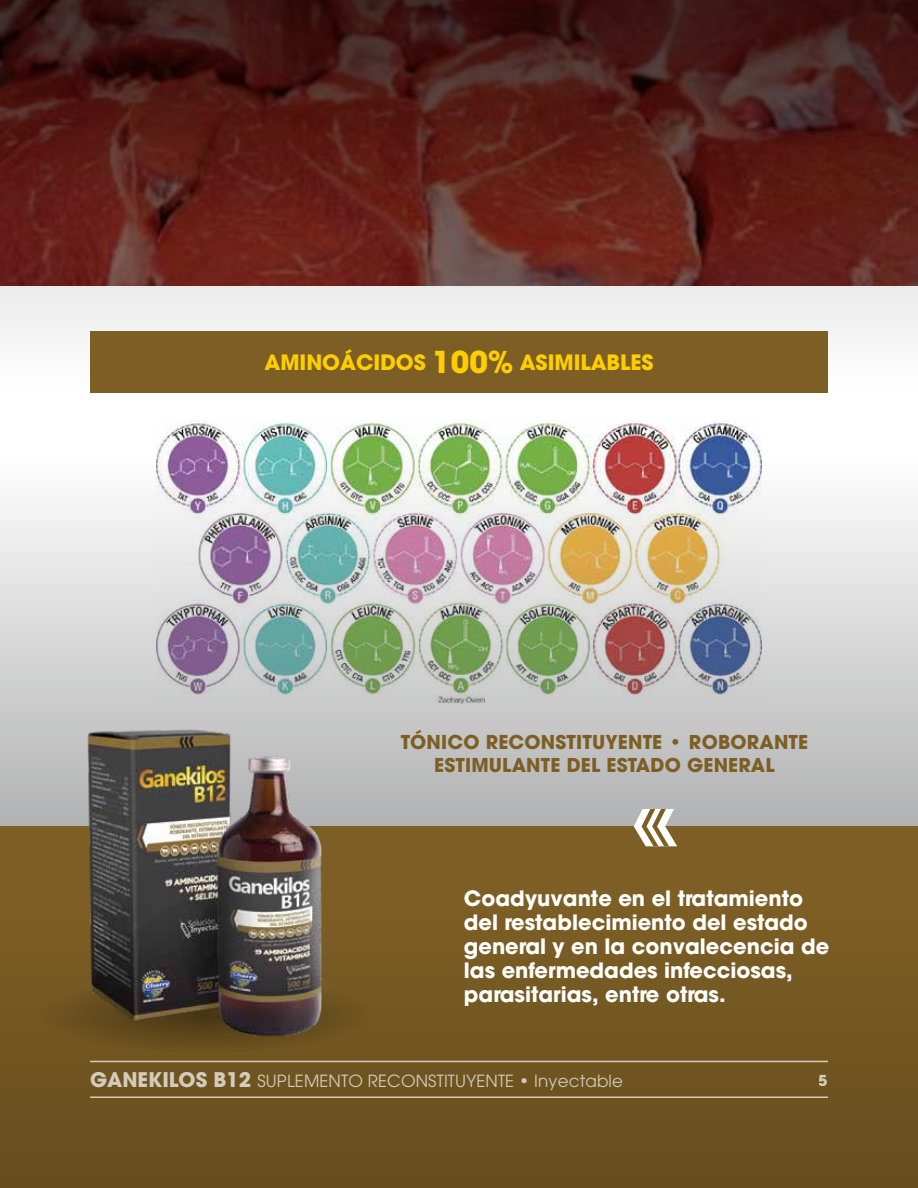
<style>
.page{position:relative;width:918px;height:1188px;background:#fff}
.page>*{position:absolute;margin:0;border:0;box-sizing:border-box;transform-origin:0 0}
.t1{font:700 21px/24px "Avant Garde";color:#fff}
.t2{font:700 21px "Avant Garde";color:#ffce00}
.t3{font:700 18.9px/22.5px "Avant Garde";letter-spacing:.01em;color:#7d5f25;text-align:center}
.t4{font:16.8px "Avant Garde";letter-spacing:.01em;color:#fff}
.t5{font:700 15px "Avant Garde";color:#fff}
.s1{font-size:30px}
.s2{font-weight:700;font-size:20.1px}
</style>
<div class="page">
<div style="left:0;top:0;width:918px;height:387px;background:linear-gradient(to right,#f0f0f0,#f0f0f0)"></div>
<img style="left:0;top:237px;width:918px;height:48px">
<svg style="left:0;top:0;width:918px;height:237px;background:#4f1b16"></svg>
<div style="left:90px;top:332px;width:738px;height:61px;background:#7d5f25"></div>
<img style="left:157px;top:420px;width:604px;height:36px">
<img style="left:0;top:456px;width:918px;height:370px">
<div style="left:0;top:826px;width:918px;height:362px;background:#7d5f25"></div>
<div style="left:0;top:906px;width:918px;height:282px;background:#6f5421"></div>
<hr style="left:90px;top:1096px;width:738px;height:2px;background:#fff">
<hr style="left:90px;top:1061px;width:738px;height:1px;background:#fff">
<svg style="left:634px;top:809px;width:43px;height:37px"></svg>
<img style="left:75px;top:717px;width:259px;height:325px">
<p class="t2" style="left:264px;top:349px;width:391px">AMINOÁCIDOS <span class="s1">100%</span> ASIMILABLES</p>
<p class="t3" style="left:401px;top:731px;width:409px">TÓNICO RECONSTITUYENTE • ROBORANTE<br>ESTIMULANTE DEL ESTADO GENERAL</p>
<p class="t1" style="left:464px;top:887px;width:367px">Coadyuvante en el tratamiento del restablecimiento del estado general y en la convalecencia de las enfermedades infecciosas, parasitarias, entre otras.</p>
<p class="t4" style="left:90px;top:1071px;width:535px"><span class="s2">GANEKILOS B12</span> SUPLEMENTO RECONSTITUYENTE • Inyectable</p>
<p class="t5" style="left:819px;top:1070px;width:11px">5</p>
</div>
